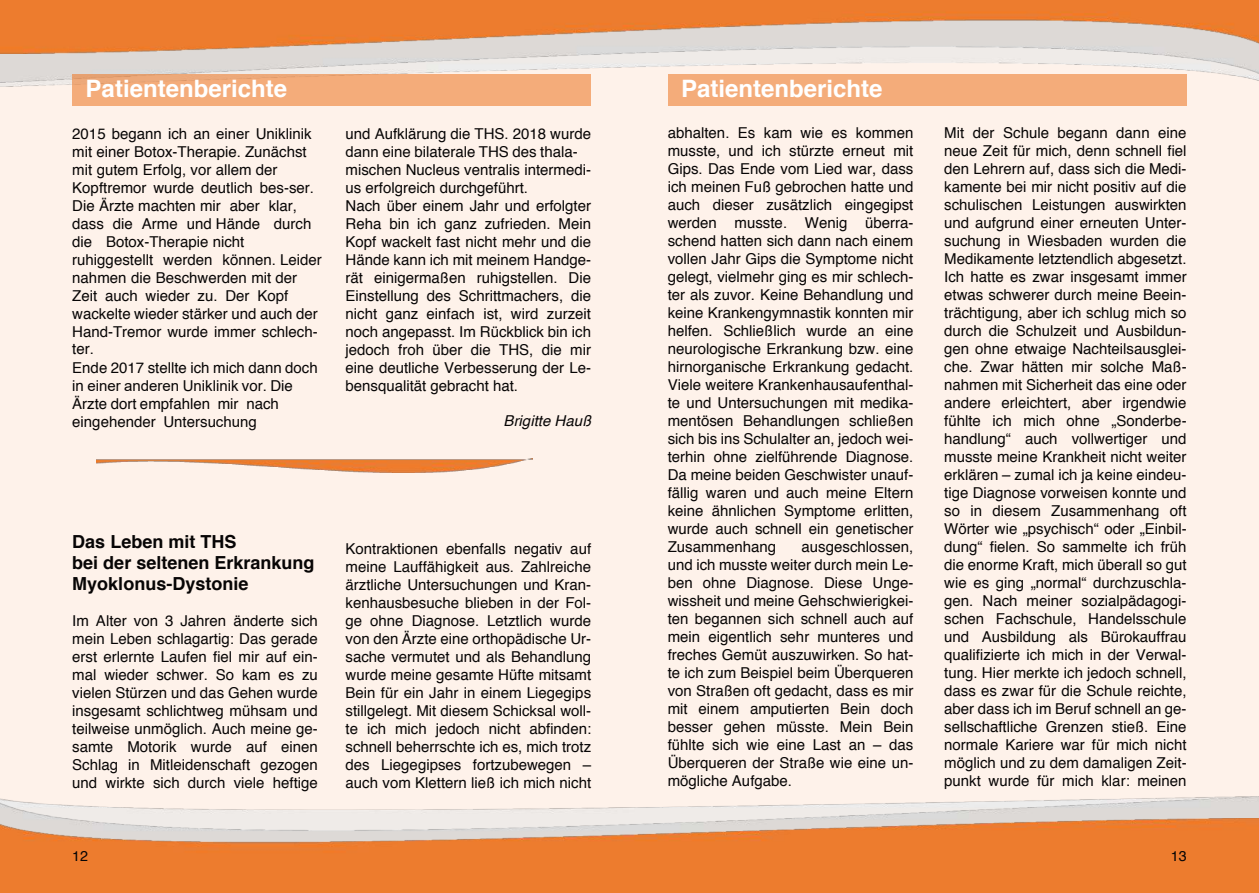
<style>
.page{position:relative;width:1259px;height:893px;background:#fef2ea}
.page>*{position:absolute;margin:0;border:0;box-sizing:border-box;transform-origin:0 0}
.t1{font:700 24px "Helvetica";color:#fff}
.t2{font:700 18px/21px "Helvetica";color:#070505}
.t3{font:15px/18px "Helvetica";color:#070505;text-align:justify}
.t4{font:15px "Arial";color:#070505}
.t5{font:italic 15px "Helvetica";color:#070505}
.t6{font:14.25px "Helvetica";color:#070505}
.s1{font-family:"Arial"}
.s2{font-family:"Helvetica"}
</style>
<div class="page">
<img style="left:0;top:797px;width:1259px;height:21px">
<img style="left:0;top:818px;width:1259px;height:75px">
<img style="left:0;top:53px;width:1259px;height:29px">
<img style="left:0;top:0;width:1259px;height:53px">
<div style="left:72px;top:74px;width:519px;height:32px;background:#f4ac7a"></div>
<div style="left:668px;top:74px;width:518px;height:32px;background:#f4ac7a"></div>
<img style="left:97px;top:459px;width:436px;height:13px">
<h1 class="t1" style="left:86px;top:69px;width:203px">Patientenberichte</h1>
<h1 class="t1" style="left:681px;top:69px;width:203px">Patientenberichte</h1>
<p class="t3" style="left:72px;top:125px;width:251px;text-align:left">2015 begann ich an <span class="s1">einer</span> Uniklinik mit einer Botox-Therapie. Zunächst mit gutem Erfolg, vor allem der<br>Kopftremor wurde deutlich bes‐ser.<br>Die Ärzte machten mir aber klar, dass die Arme und Hände durch die Botox-Therapie nicht ruhiggestellt werden können. Leider nahmen die Beschwerden mit der<br>Zeit auch wieder zu. Der Kopf wackelte wieder stärker und auch der<br>Hand-Tremor wurde immer schlech‐ ter.<br>Ende 2017 stellte ich mich dann doch</p>
<p class="t4" style="left:72px;top:375px;width:222px"><span class="s2">in</span> einer anderen Uniklinik <span class="s2">vor. Die</span></p>
<p class="t3" style="left:72px;top:395px;width:208px">Ärzte dort empfahlen mir nach eingehender Untersu<span class="s1">chung</span></p>
<p class="t3" style="left:345px;top:125px;width:247px;text-align:left">und Aufklärung die THS. 2018 wurde <span class="s1">dann</span> eine bilaterale THS des thala‐ mischen Nucleus ventralis intermedi‐ us erfolgreich durchgeführt.<br>Nach über einem Jahr und erfolgter Reha bin ich ganz zufrieden. Mein Kopf wackelt fast nicht mehr und die Hände kann ich mit meinem Handge‐ rät einigermaßen ruhigstellen. Die Einstellung des Schrittmachers, die nicht ganz einfach ist, wird zurzeit noch angepasst. Im Rückblick bin ich jedoch froh über die THS, die mir eine deutliche Verbesserung der Le‐ bensqualität gebracht hat.</p>
<p class="t5" style="left:503px;top:409px;width:89px">Brigitte Hauß</p>
<p class="t2" style="left:72px;top:531px;width:244px">Das Leben mit THS<br>bei der seltenen Erkrankung<br>Myoklonus-Dystonie</p>
<p class="t3" style="left:72px;top:612px;width:247px">Im Alter von 3 Jahren änderte sich mein Leben schlagartig: Das gerade erst erlernte Laufen fiel mir auf ein‐ mal wieder schwer. So kam es zu vielen Stürzen und das Gehen wurde insgesamt schlichtweg mühsam und teilweise unmöglich. Auch meine ge‐ samte Motorik wurde auf einen Schlag in Mitleidenschaft gezogen und wirkte sich durch viele heftige</p>
<p class="t3" style="left:345px;top:540px;width:247px">Kontraktionen ebenfalls negativ auf meine Lauffähigkeit aus. Zahlreiche ärztliche Untersuchungen und Kran‐ kenhausbesuche blieben in der Fol‐ ge ohne Diagnose. Letztlich wurde von den Ärzte eine orthopädische Ur‐ sache vermutet und als Behandlung wurde meine gesamte Hüfte mitsamt Bein für ein Jahr in einem Liegegips stillgelegt. Mit diesem Schicksal woll‐ te ich mich jedoch nicht abfinden: schnell beherrschte ich es, mich trotz des Liegegipses fortzubewegen – auch vom Klettern ließ ich mich nicht</p>
<p class="t3" style="left:668px;top:125px;width:247px">abhalten. Es kam wie es kommen musste, und ich stürzte erneut mit Gips. Das Ende vom Lied war, dass ich meinen Fuß gebrochen hatte und auch dieser zusätzlich eingegipst werden musste. Wenig überra‐ schend hatten sich dann nach einem vollen Jahr Gips die Symptome nicht gelegt, vielmehr ging es mir schlech‐ ter als zuvor. Keine Behandlung und keine Krankengymnastik konnten mir helfen. Schließlich wurde an eine neurologische Erkrankung bzw. eine hirnorganische Erkrankung gedacht.<br>Viele weitere Krankenhausaufenthal‐ te und Untersuchungen mit medika‐ mentösen Behandlungen schließen sich bis ins Schulalter an, jedoch wei‐ terhin ohne zielführende Diagnose.<br>Da meine beiden Geschwister unauf‐ fällig waren und auch meine Eltern keine ähnlichen Symptome erlitten, wurde auch schnell ein genetischer Zusammenhang</p>
<p class="t3" style="left:668px;top:539px;width:247px;text-indent:134px">ausgeschlossen, und ich musste weiter durch mein Le‐ ben ohne Diagnose. Diese Unge‐ wissheit und meine Gehschwierigkei‐ ten begannen sich schnell auch auf mein eigentlich sehr munteres und freches Gemüt auszuwirken. So hat‐ te ich zum Beispiel beim Überqueren von Straßen oft gedacht, dass es mir mit einem amputierten Bein doch besser gehen müsste. Mein Bein fühlte sich wie eine Last an – das Überqueren der Straße wie eine un‐ mögliche Aufgabe.</p>
<p class="t3" style="left:944px;top:125px;width:244px">Mit der Schule begann dann eine neue Zeit für mich, denn schnell fiel den Lehrern auf, dass sich die Medi‐ kamente bei mir nicht positiv auf die schulischen Leistungen auswirkten und aufgrund einer erneuten Unter‐ suchung in Wiesbaden wurden die Medikamente letztendlich abgesetzt.<br>Ich hatte es zwar insgesamt immer etwas schwerer durch meine Beein‐ trächtigung, aber ich schlug mich so durch die Schulzeit und Ausbildun‐ gen ohne etwaige Nachteilsausglei‐ che. Zwar hätten mir solche Maß‐ nahmen mit Sicherheit das eine oder andere erleichtert, aber irgendwie fühlte ich mich ohne „Sonderbe‐ handlung“ auch vollwertiger und musste meine Krankheit nicht weiter erklären – zumal ich ja keine eindeu‐ tige Diagnose vorweisen konnte und so in diesem Zusammenhang oft Wörter wie „psychisch“ oder „Einbil‐ dung“ fielen. So sammelte ich früh die enorme Kraft, mich überall so gut wie es ging „normal“ durchzuschla‐ gen. Nach meiner sozialpädagogi‐ schen Fachschule, Handelsschule und Ausbildung als Bürokauffrau qualifizierte ich mich in der Verwal‐ tung. Hier merkte ich jedoch schnell, dass es zwar für die Schule reichte, aber dass ich im Beruf schnell an ge‐ sellschaftliche Grenzen stieß. Eine normale Kariere war für mich nicht möglich und zu dem damaligen Zeit‐ punkt wurde für mich klar: meinen</p>
<p class="t6" style="left:72px;top:845px;width:17px">12</p>
<p class="t6" style="left:1170px;top:845px;width:17px">13</p>
</div>
